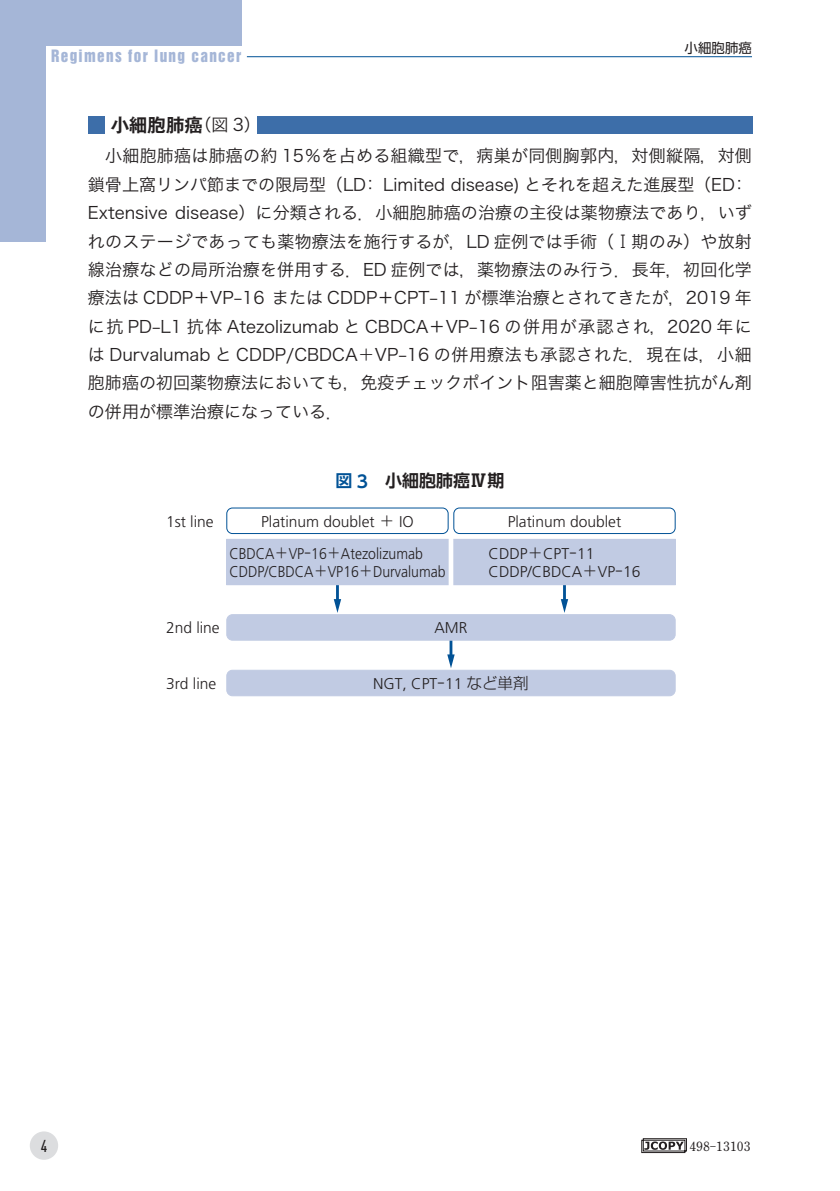
<style>
.page{position:relative;width:840px;height:1191px;background:#fff}
.page>*{position:absolute;margin:0;border:0;box-sizing:border-box;transform-origin:0 0}
.t1{font:700 18.4px "Gothic MB101 Pr 6 De";color:#231f20}
.t2{font:17px/28.4px "Hira Kaku Pro W3";color:#231f20}
.t3{font:700 17px "UD Shin Go Pr 6 De";color:#231f20}
.t4{font:500 condensed 17px "DIN Pro";color:#231f20}
.t5{font:300 15.6px/32px "Frutiger LT Std";color:#231f20}
.t6{font:300 15.6px "Frutiger LT Std";color:#231f20;scale:.9 1}
.t7{font:15.6px "Helvetica Inserat";letter-spacing:.09em;color:#a5b6d7}
.t8{font:13.4px "UD Shin Go Pr 6";color:#231f20}
.t9{font:700 12.8px "Futo Min A101 Pr 6";color:#231f20}
.s1{font-family:"Hira Kaku Pro W3";font-weight:400;font-size:17px}
.s2{font-family:"Gothic MB101 Pr 6";font-weight:300}
.s3{font-family:"Ro H Min Sink Pro";font-weight:300}
.s4{color:#015296}
.s5{font-family:"Shin Go Pr 5"}
</style>
<div class="page">
<svg style="left:641px;top:1138px;width:45px;height:15px"></svg>
<div style="left:30px;top:1131px;width:28px;height:28px;background:#dcdddf;border-radius:50%"></div>
<div style="left:0;top:0;width:241px;height:45px;background:#a5b6d7"></div>
<div style="left:0;top:0;width:45px;height:241px;background:#a5b6d7"></div>
<hr style="left:247px;top:56px;width:504px;height:1px;background:#015296">
<div style="left:88px;top:116px;width:663px;height:17px;background:#3d6ea9"></div>
<div style="left:105px;top:113px;width:152px;height:23px;background:#fff"></div>
<hr style="left:449px;top:640px;width:3px;height:17px;background:#015296">
<svg style="left:447px;top:654px;width:7px;height:14px"></svg>
<hr style="left:336px;top:584px;width:3px;height:17px;background:#015296">
<svg style="left:333px;top:599px;width:8px;height:14px"></svg>
<hr style="left:562px;top:584px;width:3px;height:17px;background:#015296">
<svg style="left:560px;top:599px;width:8px;height:14px"></svg>
<div style="left:227px;top:670px;width:447px;height:26px;background:#c1cbe3;border-radius:6px"></div>
<div style="left:226px;top:670px;width:449px;height:26px;border:1px solid #c1cbe3;border-radius:6px"></div>
<div style="left:227px;top:614px;width:447px;height:26px;background:#c1cbe3;border-radius:6px"></div>
<div style="left:226px;top:614px;width:449px;height:26px;border:1px solid #c1cbe3;border-radius:6px"></div>
<div style="left:227px;top:539px;width:221px;height:45px;background:#c1cbe3"></div>
<div style="left:226px;top:539px;width:222px;height:46px;border:1px solid #c1cbe3"></div>
<div style="left:226px;top:507px;width:222px;height:27px;border:1px solid #015296;border-radius:6px"></div>
<div style="left:453px;top:539px;width:221px;height:45px;background:#c1cbe3"></div>
<div style="left:453px;top:539px;width:222px;height:46px;border:1px solid #c1cbe3"></div>
<div style="left:453px;top:507px;width:222px;height:27px;border:1px solid #015296;border-radius:6px"></div>
<p class="t7" style="left:51px;top:47px;width:191px">Regimens for lung cancer</p>
<p class="t1" style="left:111px;top:109px;width:152px">小細胞肺癌<span class="s1">（図 3）</span></p>
<p class="t8" style="left:684px;top:37px;width:69px">小細胞肺癌</p>
<p class="t2" style="left:88px;top:141px;width:665px">　小細胞肺癌は肺癌の約 15％を占める組織型で，病巣が同側胸郭内，対側縦隔，対側鎖骨上窩リンパ節までの限局型（LD： Limited disease) とそれを超えた進展型（ED：Extensive disease）に分類される．小細胞肺癌の治療の主役は薬物療法であり，いずれのステージであっても薬物療法を施行するが，LD 症例では手術（<span class="s2">Ⅰ</span>期のみ）や放射線治療などの局所治療を併用する．ED 症例では，薬物療法のみ行う．長年，初回化学療法は CDDP＋VP-16 または CDDP＋CPT-11 が標準治療とされてきたが，2019 年に抗 PD-L1 抗体 Atezolizumab と CBDCA＋VP-16 の併用が承認され，2020 年には Durvalumab と CDDP/CBDCA<span class="s3">＋</span>VP-16 の併用療法も承認された．現在は，小細胞肺癌の初回薬物療法においても，免疫チェックポイント阻害薬と細胞障害性抗がん剤の併用が標準治療になっている．</p>
<p class="t5" style="left:166px;top:505px;width:49px">1st line</p>
<p class="t3" style="left:335px;top:467px;width:170px"><span class="s4">図 3</span>　小細胞肺癌Ⅳ期</p>
<p class="t5" style="left:229px;top:505px;width:195px;text-indent:32px">Platinum doublet <span class="s5">＋</span> IO<br>CBDCA<span class="s5">＋</span>VP<span class="s5">ｰ</span>16<span class="s5">＋</span>Atezolizumab</p>
<p class="t6" style="left:229px;top:563px;width:241px">CDDP/CBDCA<span class="s5">＋</span>VP16<span class="s5">＋</span>Durvalumab</p>
<p class="t5" style="left:488px;top:505px;width:134px;text-indent:19px">Platinum doublet<br>CDDP<span class="s5">＋</span>CPT<span class="s5">ｰ</span>11</p>
<p class="t5" style="left:488px;top:556px;width:153px">CDDP/CBDCA<span class="s5">＋</span>VP<span class="s5">ｰ</span>16</p>
<p class="t5" style="left:166px;top:612px;width:55px">2nd line</p>
<p class="t5" style="left:166px;top:668px;width:52px">3rd line</p>
<p class="t5" style="left:434px;top:612px;width:34px">AMR</p>
<p class="t5" style="left:373px;top:668px;width:157px">NGT, CPT<span class="s5">ｰ</span>11 <span class="s5">など単剤</span></p>
<p class="t4" style="left:41px;top:1133px;width:8px">4</p>
<p class="t9" style="left:689px;top:1136px;width:63px">498-13103</p>
</div>
